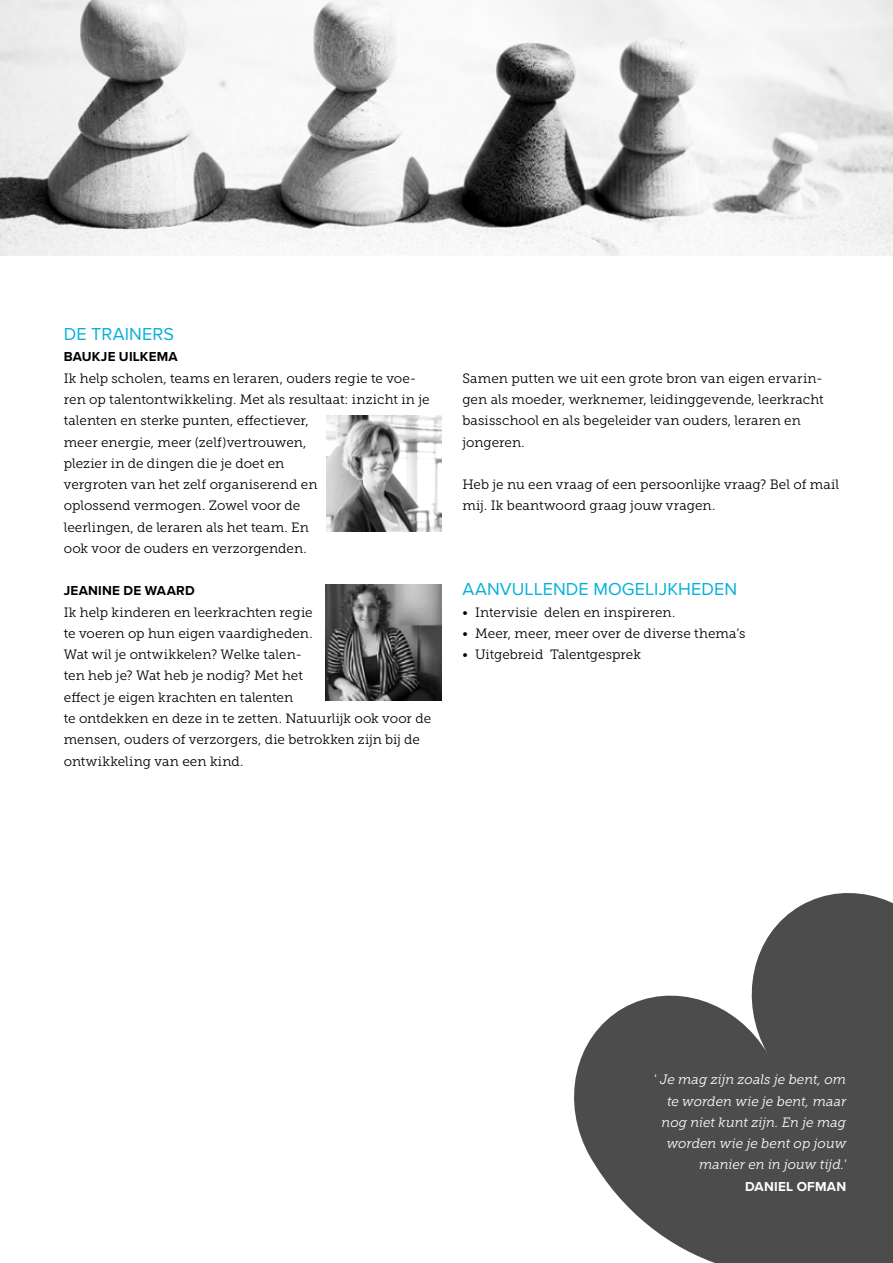
<style>
.page{position:relative;width:893px;height:1263px;background:#fff}
.page>*{position:absolute;margin:0;border:0;box-sizing:border-box;transform-origin:0 0}
.t1{font:18px "Proxima Nova";letter-spacing:.005em;color:#07b0db}
.t2{font:13.5px/21.3px "Museo Slab 300";letter-spacing:.005em;color:#000}
.t3{font:italic 13.5px/21.3px "Museo Slab 300";color:#fff;text-align:right}
.t4{font:700 13.5px "Proxima Nova";letter-spacing:.015em;color:#000}
.t5{font:700 13.5px "Proxima Nova";letter-spacing:.015em;color:#fff}
</style>
<div class="page">
<svg style="left:574px;top:893px;width:319px;height:370px;fill:#4d4c4c"></svg>
<div style="left:798px;top:1093px;width:95px;height:170px;background:#4d4c4c"></div>
<img style="left:0;top:0;width:893px;height:255px">
<img style="left:326px;top:585px;width:115px;height:116px">
<img style="left:327px;top:416px;width:114px;height:115px">
<h1 class="t1" style="left:64px;top:323px;width:112px">DE TRAINERS</h1>
<p class="t4" style="left:64px;top:349px;width:116px">BAUKJE UILKEMA</p>
<p class="t2" style="left:64px;top:367px;width:367px">Ik help scholen, teams en leraren, ouders regie te voe&shy;ren op talentontwikkeling. Met als resultaat: inzicht in je talenten en sterke punten, effectiever,<br>meer energie, meer (zelf)vertrouwen,<br>plezier in de dingen die je doet en<br>vergroten van het zelf organiserend en<br>oplossend vermogen. Zowel voor de<br>leerlingen, de leraren als het team. En<br>ook voor de ouders en verzorgenden.</p>
<p class="t4" style="left:64px;top:583px;width:132px">JEANINE DE WAARD</p>
<p class="t2" style="left:64px;top:601px;width:369px">Ik help kinderen en leerkrachten regie<br>te voeren op hun eigen vaardigheden.<br>Wat wil je ontwikkelen? Welke talen-<br>ten heb je? Wat heb je nodig? Met het<br>effect je eigen krachten en talenten<br>te ontdekken en deze in te zetten. Natuurlijk ook voor de mensen, ouders of verzorgers, die betrokken zijn bij de ontwikkeling van een kind.</p>
<p class="t2" style="left:462px;top:368px;width:363px">Samen putten we uit een grote bron van eigen ervarin&shy;gen als moeder, werknemer, leidinggevende, leerkracht basisschool en als begeleider van ouders, leraren en jongeren.</p>
<p class="t2" style="left:462px;top:474px;width:378px">Heb je nu een vraag of een persoonlijke vraag? Bel of mail mij. Ik beantwoord graag jouw vragen.</p>
<h1 class="t1" style="left:462px;top:579px;width:276px">AANVULLENDE MOGELIJKHEDEN</h1>
<p class="t2" style="left:462px;top:601px;width:214px">• Intervisie delen en inspireren.</p>
<p class="t2" style="left:462px;top:623px;width:284px">• Meer, meer, meer over de diverse thema’s</p>
<p class="t2" style="left:462px;top:644px;width:180px">• Uitgebreid Talentgesprek</p>
<p class="t3" style="left:653px;top:1069px;width:194px">' Je mag zijn zoals je bent, om te worden wie je bent, maar nog niet kunt zijn. En je mag worden wie je bent op jouw manier en in jouw tijd.'</p>
<p class="t5" style="left:745px;top:1178px;width:103px">DANIEL OFMAN</p>
</div>
